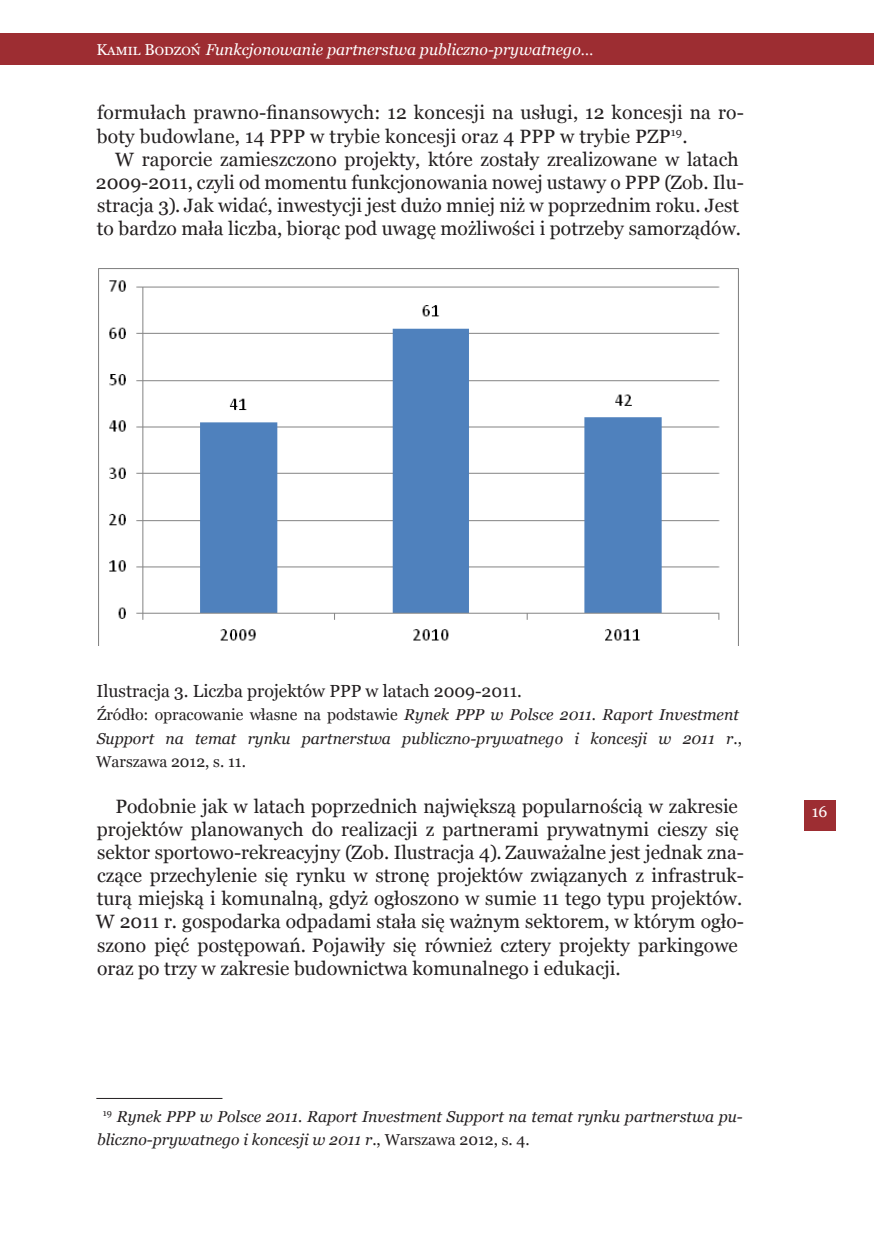
<style>
.page{position:relative;width:874px;height:1241px;background:#fff}
.page>*{position:absolute;margin:0;border:0;box-sizing:border-box;transform-origin:0 0}
.tekst_główny{font:19.25px/23.1px "Georgia";color:#231f20}
.przypisy{font:19.25px/23.1px "Georgia";letter-spacing:.01em;color:#231f20}
.tabela_podpis{font:17.5px "Georgia";color:#231f20}
.tabela_podpis-2{font:italic 15.75px/23.1px "Georgia";color:#231f20}
.przypisy-2{font:italic 15.75px/23.1px "Georgia";color:#231f20}
.t1{font:italic 15.75px "Georgia";color:#fff}
.t2{font:15.75px "Georgia";color:#fff}
.s1{font-style:normal}
</style>
<div class="page">
<div style="left:0;top:33px;width:873px;height:32px;background:#9d2d32"></div>
<div style="left:803px;top:799px;width:32px;height:31px;background:#9d2d32"></div>
<hr style="left:96px;top:1097px;width:126px;height:1px;background:#231f20">
<img style="left:98px;top:268px;width:640px;height:377px">
<p class="t1" style="left:96px;top:39px;width:498px"><span class="s1">Kamil Bodzoń</span> Funkcjonowanie partnerstwa publiczno-prywatnego…</p>
<p class="przypisy" style="left:97px;top:102px;width:648px">formułach prawno-finansowych: 12 koncesji na usługi, 12 koncesji na ro&shy;boty budowlane, 14 PPP w trybie koncesji oraz 4 PPP w trybie PZP<sup>19</sup>.</p>
<p class="tekst_główny" style="left:96px;top:148px;width:649px;text-indent:19px">W raporcie zamieszczono projekty, które zostały zrealizowane w latach 2009-2011, czyli od momentu funkcjonowania nowej ustawy o PPP (Zob. Ilu&shy;stracja 3). Jak widać, inwestycji jest dużo mniej niż w poprzednim roku. Jest to bardzo mała liczba, biorąc pod uwagę możliwości i potrzeby samorządów.</p>
<p class="tabela_podpis" style="left:96px;top:680px;width:426px">Ilustracja 3. Liczba projektów PPP w latach 2009-2011.</p>
<p class="tabela_podpis-2" style="left:96px;top:703px;width:647px"><span class="s1">Źródło: opracowanie własne na podstawie</span> Rynek PPP w Polsce 2011. Raport Investment<br>Support na temat rynku partnerstwa publiczno-prywatnego i koncesji w 2011 r<span class="s1">.,<br>Warszawa 2012, s. 11.</span></p>
<p class="tekst_główny" style="left:96px;top:795px;width:649px;text-indent:19px">Podobnie jak w latach poprzednich największą popularnością w zakresie projektów planowanych do realizacji z partnerami prywatnymi cieszy się sektor sportowo-rekreacyjny (Zob. Ilustracja 4). Zauważalne jest jednak zna&shy;czące przechylenie się rynku w stronę projektów związanych z infrastruk&shy;turą miejską i komunalną, gdyż ogłoszono w sumie 11 tego typu projektów.<br>W 2011 r. gospodarka odpadami stała się ważnym sektorem, w którym ogło&shy;szono pięć postępowań. Pojawiły się również cztery projekty parkingowe oraz po trzy w zakresie budownictwa komunalnego i edukacji.</p>
<p class="przypisy-2" style="left:97px;top:1104px;width:647px;text-indent:6px"><sup>19</sup> Rynek PPP w Polsce 2011. Raport Investment Support na temat rynku partnerstwa pu&shy;bliczno-prywatnego i koncesji w 2011 r<span class="s1">., Warszawa 2012, s. 4.</span></p>
<p class="t2" style="left:811px;top:802px;width:17px">16</p>
</div>
